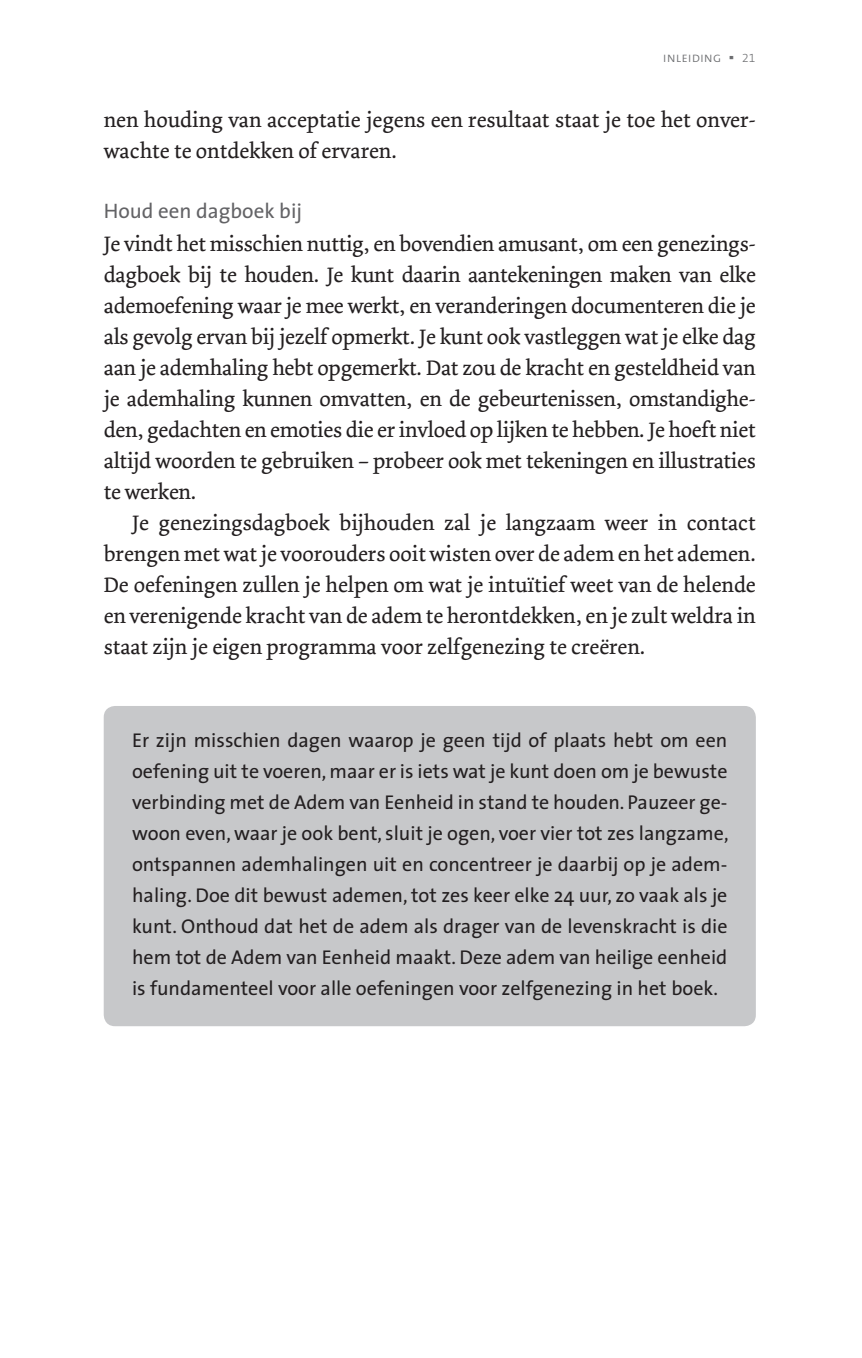
<style>
.page{position:relative;width:862px;height:1358px;background:#fff}
.page>*{position:absolute;margin:0;border:0;box-sizing:border-box;transform-origin:0 0}
.t1{font:22px/31px "Dolly";color:#231f20;text-align:justify}
.t2{font:21px "The Sans";color:#636366}
.t3{font:20px/31px "The Sans";color:#231f20;text-align:justify}
.t4{font:14px "The Sans Light Caps";color:#6c6d70}
.s1{font-family:"Auto 1 Black Sm Cp";font-size:18px}
.s2{font-family:"The Sans Light Expert";font-size:12px}
</style>
<div class="page">
<div style="left:104px;top:706px;width:652px;height:320px;background:#c7c8ca;border-radius:11px"></div>
<p class="t4" style="left:663px;top:46px;width:94px">inleiding <span class="s1">•</span> <span class="s2">21</span></p>
<p class="t1" style="left:104px;top:105px;width:653px">nen houding van acceptatie jegens een resultaat staat je toe het onver&shy;wachte te ontdekken of ervaren.</p>
<p class="t2" style="left:104px;top:193px;width:200px">Houd een dagboek bij</p>
<p class="t1" style="left:104px;top:229px;width:654px">Je vindt het misschien nuttig, en bovendien amusant, om een genezings&shy;dagboek bij te houden. Je kunt daarin aantekeningen maken van elke ademoefening waar je mee werkt, en veranderingen documenteren die je als gevolg ervan bij jezelf opmerkt. Je kunt ook vastleggen wat je elke dag aan je ademhaling hebt opgemerkt. Dat zou de kracht en gesteldheid van je ademhaling kunnen omvatten, en de gebeurtenissen, omstandighe&shy;den, gedachten en emoties die er invloed op lijken te hebben. Je hoeft niet altijd woorden te gebruiken – probeer ook met tekeningen en illustraties te werken.</p>
<p class="t1" style="left:104px;top:507px;width:654px;text-indent:28px">Je genezingsdagboek bijhouden zal je langzaam weer in contact brengen met wat je voorouders ooit wisten over de adem en het ademen.<br>De oefeningen zullen je helpen om wat je intuïtief weet van de helende en verenigende kracht van de adem te herontdekken, en je zult weldra in staat zijn je eigen programma voor zelfgenezing te creëren.</p>
<p class="t3" style="left:132px;top:724px;width:598px">Er zijn misschien dagen waarop je geen tijd of plaats hebt om een oefening uit te voeren, maar er is iets wat je kunt doen om je bewuste verbinding met de Adem van Eenheid in stand te houden. Pauzeer ge&shy;woon even, waar je ook bent, sluit je ogen, voer vier tot zes langzame, ontspannen ademhalingen uit en concentreer je daarbij op je adem&shy;haling. Doe dit bewust ademen, tot zes keer elke 24 uur, zo vaak als je kunt. Onthoud dat het de adem als drager van de levenskracht is die hem tot de Adem van Eenheid maakt. Deze adem van heilige eenheid is fundamenteel voor alle oefeningen voor zelfgenezing in het boek.</p>
</div>
